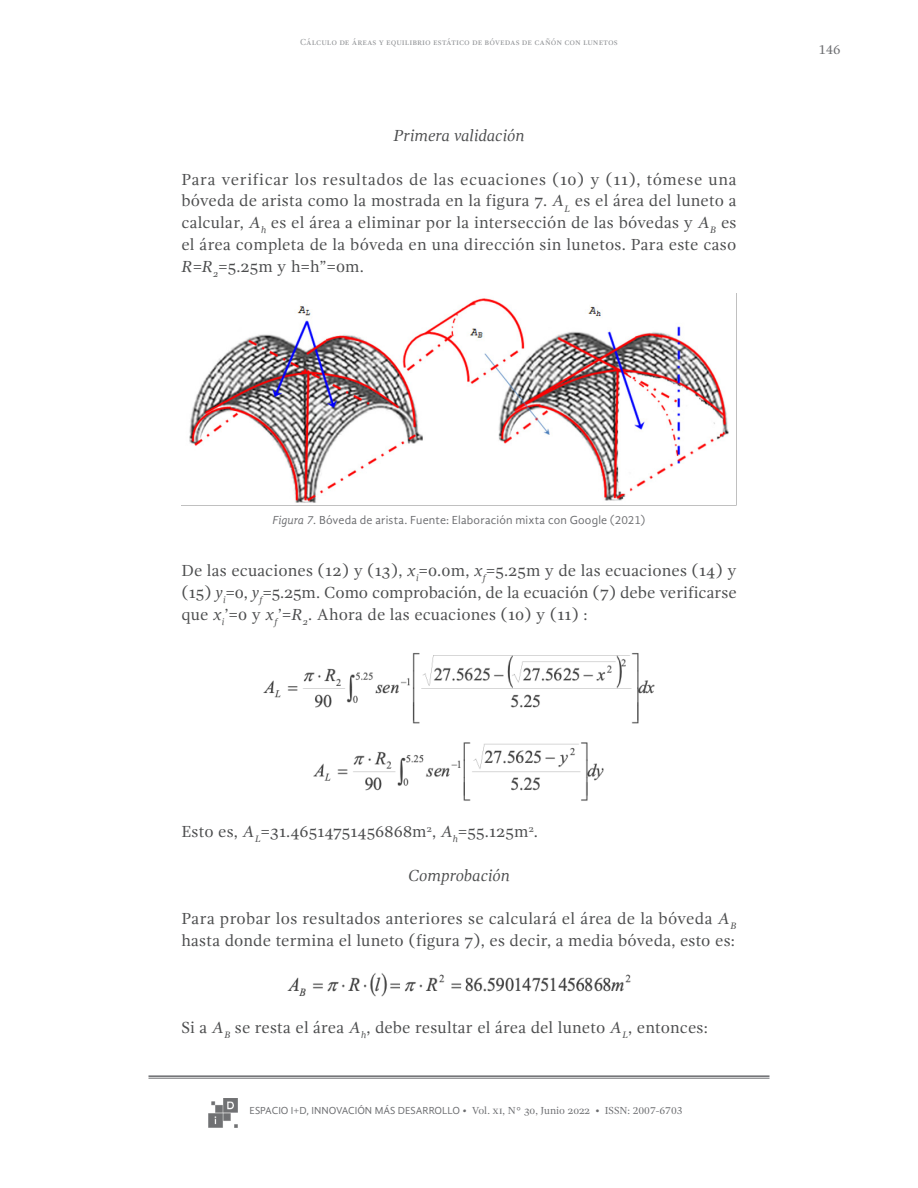
<style>
.page{position:relative;width:918px;height:1188px;background:#fff}
.page>*{position:absolute;margin:0;border:0;box-sizing:border-box;transform-origin:0 0}
.Párrafo_p{font:16.5px/21.8px "Gandhi Serif";letter-spacing:.01em;color:#4b4c4d;text-align:justify}
.Subtitulo_1{font:italic 16.5px "Gandhi Serif";color:#4b4c4d}
.t1{font:13.5px "Gandhi Serif";color:#6c6d70}
.pie_de_foto{font:12px "Gandhi Sans";letter-spacing:.015em;color:#6c6d70}
.t2{font:10.5px "Gandhi Serif";color:#6c6d70}
.t3{font:9px "Gandhi Serif";color:#939598}
.s1{font-style:italic}
.s2{font-family:"Gandhi Sans"}
</style>
<div class="page">
<hr style="left:148px;top:1075px;width:622px;height:2px;background:#6c6d70">
<hr style="left:148px;top:1078px;width:622px;height:1px;background:#6c6d70">
<img style="left:208px;top:1098px;width:30px;height:29px">
<img style="left:189px;top:293px;width:548px;height:212px">
<img style="left:263px;top:653px;width:392px;height:71px">
<img style="left:313px;top:742px;width:291px;height:59px">
<img style="left:287px;top:973px;width:344px;height:24px">
<p class="t3" style="left:300px;top:37px;width:319px">Cálculo de áreas y equilibrio estático de bóvedas de cañón con lunetos</p>
<p class="Subtitulo_1" style="left:393px;top:126px;width:133px">Primera validación</p>
<p class="Párrafo_p" style="left:181px;top:168px;width:557px">Para verificar los resultados de las ecuaciones (10) y (11), tómese una bóveda de arista como la mostrada en la figura 7. <span class="s1">A</span><sub>L</sub> es el área del luneto a calcular, <span class="s1">A</span><sub>h</sub> es el área a eliminar por la intersección de las bóvedas y <span class="s1">A</span><sub>B</sub> es el área completa de la bóveda en una dirección sin lunetos. Para este caso <span class="s1">R=R</span><sub>2</sub>=5.25m y h=h”=0m.</p>
<p class="t1" style="left:818px;top:42px;width:24px">146</p>
<p class="pie_de_foto" style="left:272px;top:513px;width:375px"><span class="s1">Figura 7.</span> Bóveda de arista. Fuente: Elaboración mixta con Google (2021)</p>
<p class="Párrafo_p" style="left:181px;top:560px;width:557px">De las ecuaciones (12) y (13), <span class="s1">x</span><sub>i</sub>=0.0m, <span class="s1">x</span><sub>f</sub>=5.25m y de las ecuaciones (14) y (15) <span class="s1">y</span><sub>i</sub>=0, <span class="s1">y</span><sub>f</sub>=5.25m. Como comprobación, de la ecuación (7) debe verificarse que <span class="s1">x</span><sub>i</sub>’=0 y <span class="s1">x</span><sub>f</sub>’=<span class="s1">R</span><sub>2</sub>. Ahora de las ecuaciones (10) y (11) :</p>
<p class="Párrafo_p" style="left:181px;top:821px;width:358px">Esto es, <span class="s1">A</span><sub>L</sub>=31.46514751456868m<sup>2</sup>, <span class="s1">A</span><sub>h</sub>=55.125m<sup>2</sup>.</p>
<p class="Subtitulo_1" style="left:408px;top:866px;width:103px">Comprobación</p>
<p class="Párrafo_p" style="left:181px;top:908px;width:557px">Para probar los resultados anteriores se calculará el área de la bóveda <span class="s1">A</span><sub>B </sub>hasta donde termina el luneto (figura 7), es decir, a media bóveda, esto es:</p>
<p class="Párrafo_p" style="left:181px;top:1016px;width:528px">Si a <span class="s1">A</span><sub>B</sub> se resta el área <span class="s1">A</span><sub>h</sub>, debe resultar el área del luneto <span class="s1">A</span><sub>L</sub>, entonces:</p>
<p class="t2" style="left:250px;top:1105px;width:435px"><span class="s2">ESPACIO I+D, INNOVACIÓN MÁS DESARROLLO</span> <span class="s1">•</span> Vol. xi, N° 30, Junio 2022 • ISSN: 2007-6703</p>
</div>
